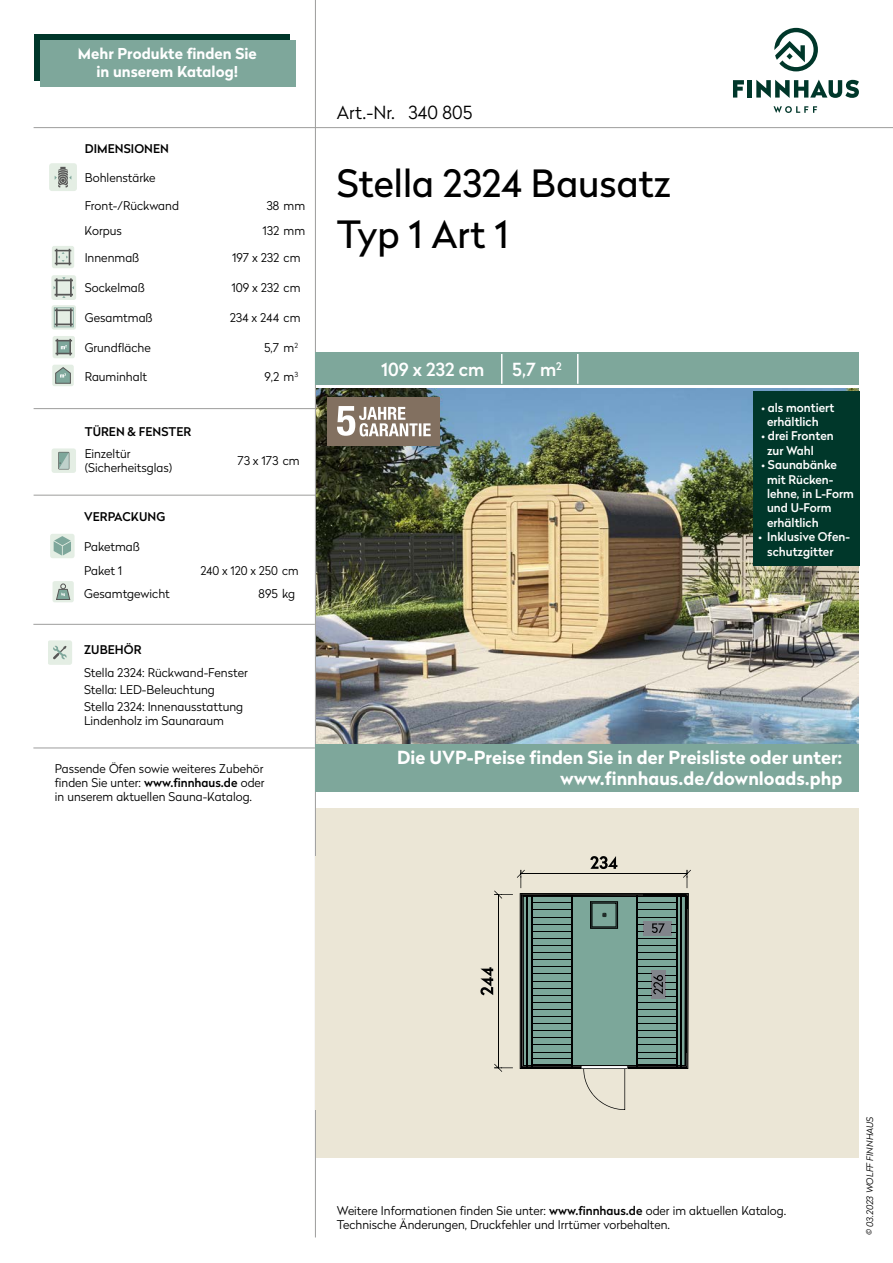
<style>
.page{position:relative;width:893px;height:1263px;background:#fff}
.page>*{position:absolute;margin:0;border:0;box-sizing:border-box;transform-origin:0 0}
.t1{font:37.5px/51px "Radikal";color:#000}
.t2{font:700 18px/21.6px "Radikal";color:#fff;text-align:right}
.t3{font:500 18px "Radikal";color:#fff}
.t4{font:300 18px "Radikal";color:#000}
.t5{font:700 15px/18px "Radikal";color:#fff;text-align:center}
.t6{font:300 12px/14.4px "Radikal";color:#000}
.t7{font:500 12px/14.4px "Radikal";color:#fff}
.t8{font:500 12px "Radikal";letter-spacing:.005em;color:#000}
.t9{font:italic 300 9px "Radikal";color:#000}
.s1{font-weight:500}
</style>
<div class="page">
<img style="left:316px;top:388px;width:543px;height:356px">
<hr style="left:316px;top:127px;width:577px;height:1px;background:#9d9d9c">
<hr style="left:315px;top:0;width:1px;height:1237px;background:#9d9d9c">
<div style="left:315px;top:352px;width:544px;height:32px;background:#7ea79b"></div>
<hr style="left:501px;top:354px;width:1px;height:30px;background:#fff">
<hr style="left:577px;top:354px;width:1px;height:30px;background:#fff">
<hr style="left:34px;top:127px;width:282px;height:1px;background:#9d9d9c">
<div style="left:316px;top:808px;width:543px;height:350px;background:#ebe6d6"></div>
<div style="left:328px;top:397px;width:112px;height:48px;background:#827060"></div>
<svg style="left:337px;top:406px;width:94px;height:30px"></svg>
<div style="left:315px;top:856px;width:541px;height:254px;background:#ebe6d6"></div>
<svg style="left:480px;top:856px;width:211px;height:254px"></svg>
<div style="left:49px;top:163px;width:28px;height:28px;background:#e4eee4;border-radius:3px"></div>
<svg style="left:55px;top:167px;width:16px;height:20px"></svg>
<div style="left:52px;top:246px;width:22px;height:22px;background:#e4eee4;border-radius:2px"></div>
<svg style="left:55px;top:249px;width:16px;height:16px"></svg>
<div style="left:51px;top:275px;width:25px;height:25px;background:#e4eee4;border-radius:3px"></div>
<svg style="left:54px;top:277px;width:20px;height:21px"></svg>
<svg style="left:52px;top:305px;width:24px;height:25px"></svg>
<svg style="left:54px;top:307px;width:20px;height:20px"></svg>
<div style="left:53px;top:336px;width:22px;height:22px;background:#e4eee4;border-radius:2px"></div>
<svg style="left:55px;top:339px;width:17px;height:16px"></svg>
<div style="left:52px;top:365px;width:22px;height:21px;background:#e4eee4;border-radius:2px"></div>
<svg style="left:55px;top:367px;width:16px;height:17px"></svg>
<div style="left:52px;top:448px;width:24px;height:25px;background:#e4eee4;border-radius:3px"></div>
<svg style="left:58px;top:452px;width:11px;height:17px"></svg>
<div style="left:48px;top:640px;width:24px;height:24px;background:#e4eee4;border-radius:3px"></div>
<svg style="left:53px;top:646px;width:14px;height:13px"></svg>
<div style="left:50px;top:534px;width:25px;height:24px;background:#e4eee4;border-radius:3px"></div>
<svg style="left:54px;top:536px;width:17px;height:19px"></svg>
<div style="left:53px;top:581px;width:21px;height:21px;background:#e4eee4;border-radius:2px"></div>
<svg style="left:56px;top:584px;width:15px;height:16px"></svg>
<hr style="left:34px;top:408px;width:282px;height:1px;background:#9d9d9c">
<hr style="left:34px;top:495px;width:282px;height:1px;background:#9d9d9c">
<hr style="left:33px;top:747px;width:282px;height:1px;background:#9d9d9c">
<hr style="left:33px;top:624px;width:282px;height:1px;background:#9d9d9c">
<div style="left:316px;top:744px;width:543px;height:48px;background:#7ea79b"></div>
<div style="left:34px;top:34px;width:255px;height:46px;background:#00372a"></div>
<div style="left:40px;top:41px;width:255px;height:46px;background:#7ea79b"></div>
<div style="left:753px;top:391px;width:107px;height:175px;background:#00372a"></div>
<svg style="left:774px;top:28px;width:44px;height:43px"></svg>
<svg style="left:773px;top:106px;width:44px;height:7px"></svg>
<svg style="left:733px;top:80px;width:11px;height:18px"></svg>
<hr style="left:748px;top:80px;width:4px;height:18px;background:#00372a">
<svg style="left:756px;top:80px;width:103px;height:18px"></svg>
<p class="t5" style="left:78px;top:44px;width:181px">Mehr Produkte finden Sie in unserem Katalog!</p>
<p class="t8" style="left:85px;top:140px;width:86px">DIMENSIONEN</p>
<p class="t6" style="left:85px;top:170px;width:72px">Bohlenstärke</p>
<p class="t6" style="left:85px;top:198px;width:96px">Front-/Rückwand</p>
<p class="t6" style="left:266px;top:198px;width:40px">38 mm</p>
<p class="t6" style="left:85px;top:223px;width:39px">Korpus</p>
<p class="t6" style="left:263px;top:223px;width:44px">132 mm</p>
<p class="t6" style="left:85px;top:250px;width:56px">Innenmaß</p>
<p class="t6" style="left:232px;top:250px;width:70px">197 x 232 cm</p>
<p class="t6" style="left:85px;top:280px;width:62px">Sockelmaß</p>
<p class="t6" style="left:231px;top:280px;width:71px">109 x 232 cm</p>
<p class="t6" style="left:85px;top:310px;width:69px">Gesamtmaß</p>
<p class="t6" style="left:230px;top:310px;width:72px">234 x 244 cm</p>
<p class="t6" style="left:85px;top:340px;width:68px">Grundfläche</p>
<p class="t6" style="left:264px;top:340px;width:35px">5,7 m<sup>2</sup></p>
<p class="t6" style="left:85px;top:369px;width:64px">Rauminhalt</p>
<p class="t6" style="left:264px;top:369px;width:35px">9,2 m<sup>3</sup></p>
<p class="t8" style="left:85px;top:423px;width:108px">TÜREN &amp; FENSTER</p>
<p class="t6" style="left:85px;top:446px;width:89px">Einzeltür (Sicherheitsglas)</p>
<p class="t6" style="left:237px;top:453px;width:64px">73 x 173 cm</p>
<p class="t8" style="left:84px;top:508px;width:83px">VERPACKUNG</p>
<p class="t6" style="left:84px;top:534px;width:57px;line-height:23.4px">Paketmaß<br>Paket 1</p>
<p class="t6" style="left:200px;top:562px;width:100px">240 x 120 x 250 cm</p>
<p class="t6" style="left:84px;top:586px;width:87px">Gesamtgewicht</p>
<p class="t6" style="left:259px;top:586px;width:38px">895 kg</p>
<p class="t8" style="left:84px;top:641px;width:59px">ZUBEHÖR</p>
<p class="t6" style="left:84px;top:664px;width:165px;line-height:16.6px">Stella 2324: Rückwand-Fenster<br>Stella: LED-Beleuchtung<br>Stella 2324: Innenausstattung</p>
<p class="t6" style="left:84px;top:713px;width:141px">Lindenholz im Saunaraum</p>
<p class="t6" style="left:55px;top:760px;width:211px;text-align:justify">Passende Öfen sowie weiteres Zubehör finden Sie unter: <span class="s1">www.finnhaus.de</span> oder in unserem aktuellen Sauna-Katalog.</p>
<h2 class="t4" style="left:337px;top:100px;width:137px">Art.-Nr. 340 805</h2>
<h1 class="t1" style="left:337px;top:156px;width:335px">Stella 2324 Bausatz<br>Typ 1 Art 1</h1>
<h2 class="t3" style="left:381px;top:356px;width:105px">109 x 232 cm</h2>
<h2 class="t3" style="left:512px;top:356px;width:51px">5,7 m<sup>2</sup></h2>
<p class="t7" style="left:767px;top:399px;width:69px;text-indent:-6px">• als montiert erhältlich</p>
<p class="t7" style="left:767px;top:428px;width:68px;text-indent:-6px">• drei Fronten zur Wahl</p>
<p class="t7" style="left:767px;top:457px;width:88px;text-indent:-6px">• Saunabänke mit Rücken&shy;lehne, in L-Form und U-Form erhältlich</p>
<p class="t7" style="left:767px;top:529px;width:84px;text-indent:-9px">• Inklusive Ofen&shy;schutzgitter</p>
<h2 class="t2" style="left:397px;top:745px;width:447px">Die UVP-Preise finden Sie in der Preisliste oder unter: www.finnhaus.de/downloads.php</h2>
<p class="t6" style="left:337px;top:1202px;width:451px">Weitere Informationen finden Sie unter: <span class="s1">www.finnhaus.de</span> oder im aktuellen Katalog.</p>
<p class="t6" style="left:337px;top:1217px;width:335px">Technische Änderungen, Druckfehler und Irrtümer vorbehalten.</p>
<p class="t9" style="left:864px;top:1235px;width:120px;rotate:-90deg">© 03.2023 WOLFF FINNHAUS</p>
</div>
